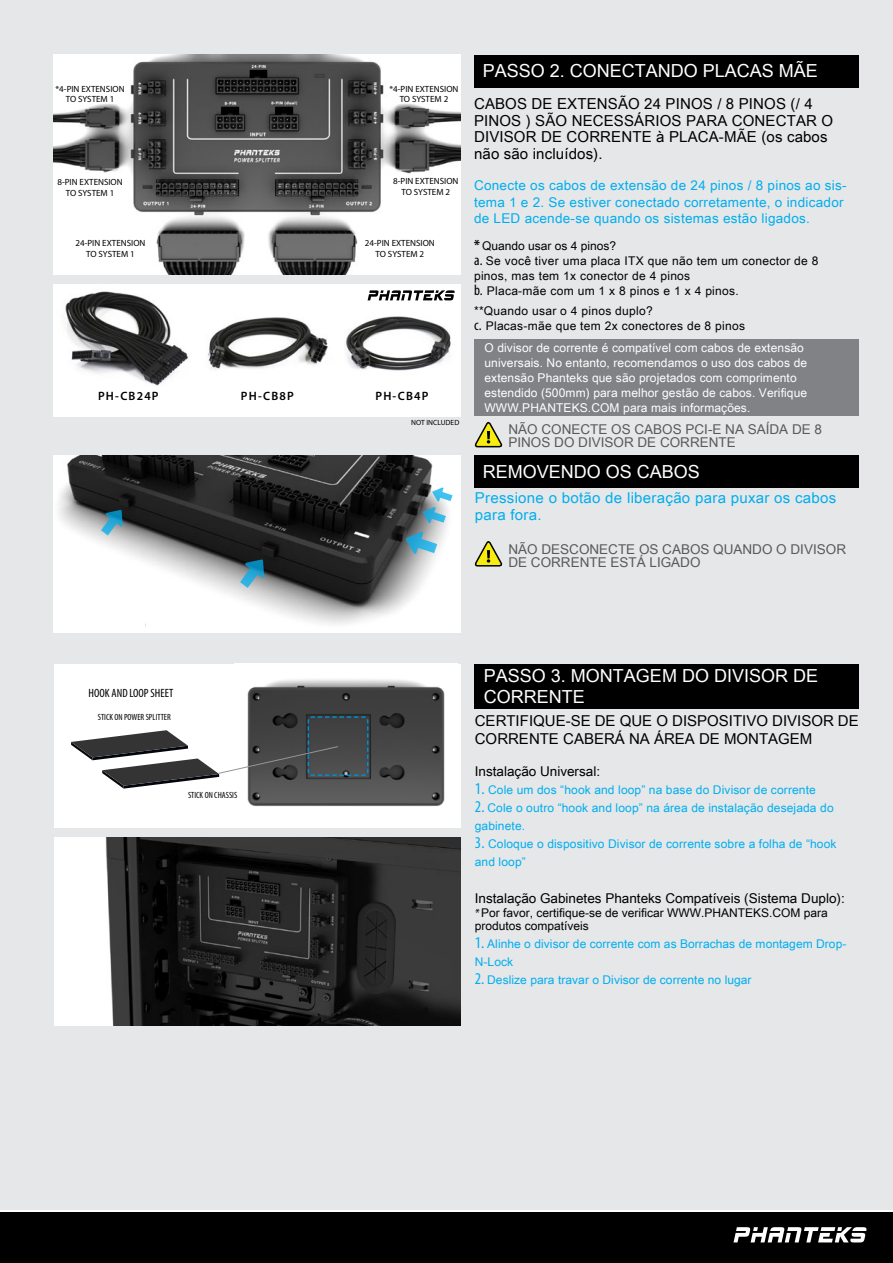
<style>
.page{position:relative;width:893px;height:1263px;background:#fff}
.page>*{position:absolute;margin:0;border:0;box-sizing:border-box;transform-origin:0 0}
.t1{font:18px/21.6px "Arial Unicode MS";color:#fff}
.t2{font:15.15px/16.5px "Arial Unicode MS";letter-spacing:.01em;color:#000}
.t3{font:15px/18px "Arial Unicode MS";color:#000}
.t4{font:15px/16.5px "Arial Unicode MS";letter-spacing:.02em;color:#00aeef}
.t5{font:13.5px/16.5px "Arial Unicode MS";letter-spacing:.02em;color:#00aeef}
.t6{font:13.5px/13.5px "Arial Unicode MS";color:#58595b}
.t7{font:13.5px "Arial Unicode MS";color:#000}
.t8{font:12.15px/15px "Arial Unicode MS";letter-spacing:.01em;color:#fff}
.t9{font:600 12.15px "Myriad Pro";letter-spacing:.1em;color:#000}
.t10{font:12px/18px "Arial Unicode MS";letter-spacing:.01em;color:#00aeef}
.t11{font:12px/15px "Arial Unicode MS";letter-spacing:.025em;color:#000}
.t12{font:12px/13.5px "Arial Unicode MS";color:#000}
.t13{font:condensed 12px "Myriad Pro";color:#000}
.t14{font:9px/10.8px "Myriad Pro";color:#000;text-align:center}
.t15{font:condensed 9px "Myriad Pro";color:#000}
.t16{font:7.5px "Myriad Pro";color:#000}
.s1{font-family:"Myriad Pro";font-weight:700;font-stretch:condensed;font-size:15px}
.s2{font-family:"Myriad Pro";font-stretch:condensed;font-size:15px}
.s3{font-family:"Myriad Pro";font-stretch:condensed;font-size:16.5px}
.s4{font-family:"Myriad Pro";font-style:italic;font-stretch:condensed}
</style>
<div class="page">
<div style="left:0;top:1212px;width:893px;height:51px;background:#000"></div>
<div style="left:0;top:0;width:893px;height:1210px;background:#e6e7e8"></div>
<svg style="left:733px;top:1227px;width:133px;height:15px"></svg>
<div style="left:475px;top:339px;width:384px;height:77px;background:#808285"></div>
<img style="left:54px;top:54px;width:407px;height:221px">
<img style="left:53px;top:455px;width:408px;height:178px">
<div style="left:54px;top:664px;width:407px;height:163px;background:#fff"></div>
<img style="left:247px;top:679px;width:198px;height:128px">
<div style="left:474px;top:55px;width:384px;height:33px;background:#000"></div>
<div style="left:474px;top:455px;width:384px;height:33px;background:#000"></div>
<div style="left:475px;top:664px;width:384px;height:45px;background:#000"></div>
<svg style="left:101px;top:510px;width:22px;height:25px"></svg>
<svg style="left:240px;top:559px;width:24px;height:29px"></svg>
<svg style="left:406px;top:532px;width:31px;height:22px"></svg>
<svg style="left:423px;top:507px;width:23px;height:16px"></svg>
<svg style="left:432px;top:487px;width:20px;height:14px"></svg>
<img style="left:55px;top:837px;width:406px;height:188px">
<svg style="left:474px;top:421px;width:29px;height:27px"></svg>
<svg style="left:474px;top:541px;width:29px;height:26px"></svg>
<img style="left:53px;top:284px;width:142px;height:132px">
<div style="left:332px;top:284px;width:129px;height:132px;background:#fff"></div>
<img style="left:346px;top:299px;width:106px;height:72px">
<div style="left:195px;top:284px;width:149px;height:132px;background:#fff"></div>
<img style="left:208px;top:317px;width:120px;height:53px">
<svg style="left:368px;top:290px;width:87px;height:10px"></svg>
<svg style="left:71px;top:715px;width:298px;height:74px"></svg>
<p class="t14" style="left:56px;top:83px;width:71px">*4-PIN EXTENSION<br>TO SYSTEM 1</p>
<p class="t14" style="left:389px;top:83px;width:71px">*4-PIN EXTENSION<br>TO SYSTEM 2</p>
<p class="t14" style="left:57px;top:177px;width:67px">8-PIN EXTENSION<br>TO SYSTEM 1</p>
<p class="t14" style="left:393px;top:176px;width:67px">8-PIN EXTENSION<br>TO SYSTEM 2</p>
<p class="t14" style="left:76px;top:238px;width:71px">24-PIN EXTENSION<br>TO SYSTEM 1</p>
<p class="t14" style="left:365px;top:238px;width:71px">24-PIN EXTENSION<br>TO SYSTEM 2</p>
<p class="t9" style="left:98px;top:388px;width:62px">PH-CB24P</p>
<p class="t9" style="left:241px;top:388px;width:55px">PH-CB8P</p>
<p class="t9" style="left:375px;top:388px;width:55px">PH-CB4P</p>
<p class="t16" style="left:411px;top:418px;width:50px">NOT INCLUDED</p>
<h1 class="t1" style="left:483px;top:60px;width:337px">PASSO 2. CONECTANDO PLACAS MÃE</h1>
<p class="t2" style="left:474px;top:95px;width:361px">CABOS DE EXTENSÃO 24 PINOS / 8 PINOS (/ 4<br>PINOS ) SÃO NECESSÁRIOS PARA CONECTAR O DIVISOR DE CORRENTE à PLACA-MÃE (os cabos não são incluídos).</p>
<p class="t5" style="left:474px;top:177px;width:374px">Conecte os cabos de extensão de 24 pinos / 8 pinos ao sis&shy;tema 1 e 2. Se estiver conectado corretamente, o indicador de LED acende-se quando os sistemas estão ligados.</p>
<p class="t11" style="left:474px;top:238px;width:346px"><span class="s1">*</span> Quando usar os 4 pinos?<br><span class="s2">a.</span> Se você tiver uma placa ITX que não tem um conector de 8 pinos, mas tem 1x conector de 4 pinos<br><span class="s2">b.</span> Placa-mãe com um 1 x 8 pinos e 1 x 4 pinos.</p>
<p class="t11" style="left:474px;top:303px;width:273px">**Quando usar o 4 pinos duplo?<br><span class="s2">c.</span> Placas-mãe que tem 2x conectores de 8 pinos</p>
<p class="t8" style="left:484px;top:340px;width:324px">O divisor de corrente é compatível com cabos de extensão universais. No entanto, recomendamos o uso dos cabos de extensão Phanteks que são projetados com comprimento estendido (500mm) para melhor gestão de cabos. Verifique WWW.PHANTEKS.COM para mais informações.</p>
<p class="t6" style="left:508px;top:422px;width:315px">NÃO CONECTE OS CABOS PCI-E NA SAÍDA DE 8<br>PINOS DO DIVISOR DE CORRENTE</p>
<h1 class="t1" style="left:483px;top:460px;width:219px">REMOVENDO OS CABOS</h1>
<p class="t4" style="left:475px;top:489px;width:363px">Pressione o botão de liberação para puxar os cabos para fora.</p>
<p class="t6" style="left:508px;top:542px;width:339px">NÃO DESCONECTE OS CABOS QUANDO O DIVISOR<br>DE CORRENTE ESTÁ LIGADO</p>
<p class="t13" style="left:89px;top:686px;width:86px">HOOK AND LOOP SHEET</p>
<p class="t15" style="left:98px;top:712px;width:74px">STICK ON POWER SPLITTER</p>
<p class="t15" style="left:188px;top:789px;width:51px">STICK ON CHASSIS</p>
<h1 class="t1" style="left:484px;top:664px;width:336px">PASSO 3. MONTAGEM DO DIVISOR DE<br>CORRENTE</h1>
<p class="t3" style="left:475px;top:711px;width:385px">CERTIFIQUE-SE DE QUE O DISPOSITIVO DIVISOR DE<br>CORRENTE CABERÁ NA ÁREA DE MONTAGEM</p>
<p class="t7" style="left:475px;top:761px;width:127px">Instalação Universal:</p>
<p class="t10" style="left:475px;top:780px;width:342px"><span class="s3">1.</span> Cole um dos “hook and loop” na base do Divisor de corrente</p>
<p class="t10" style="left:475px;top:798px;width:360px"><span class="s3">2.</span> Cole o outro “hook and loop” na área de instalação desejada do gabinete.</p>
<p class="t10" style="left:475px;top:834px;width:363px"><span class="s3">3.</span> Coloque o dispositivo Divisor de corrente sobre a folha de “hook and loop”</p>
<p class="t7" style="left:475px;top:889px;width:371px">Instalação Gabinetes Phanteks Compatíveis (Sistema Duplo):</p>
<p class="t12" style="left:475px;top:906px;width:354px"><span class="s4">*</span> Por favor, certifique-se de verificar WWW.PHANTEKS.COM para produtos compatíveis</p>
<p class="t10" style="left:475px;top:935px;width:373px"><span class="s3">1.</span> Alinhe o divisor de corrente com as Borrachas de montagem Drop-<br>N-Lock</p>
<p class="t10" style="left:475px;top:971px;width:278px"><span class="s3">2.</span> Deslize para travar o Divisor de corrente no lugar</p>
</div>
